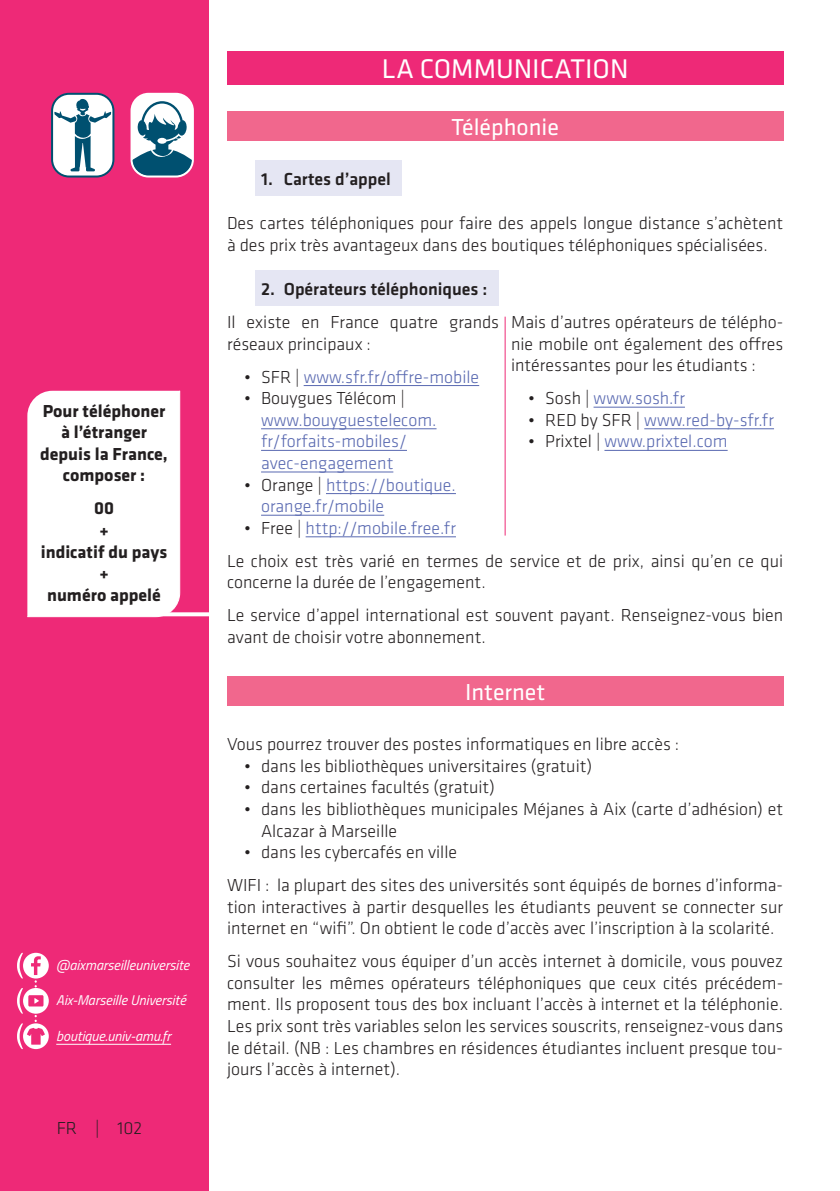
<style>
.page{position:relative;width:840px;height:1191px;background:#fff}
.page>*{position:absolute;margin:0;border:0;box-sizing:border-box;transform-origin:0 0}
.t1{font:28px "Klavika Basic";color:#fff}
.t2{font:24px "Klavika Basic";color:#fff}
.t3{font:300 18px/21.6px "Klavika Basic";color:#231f20}
.t4{font:300 18px/21.6px "Klavika Basic";color:#5969b1}
.t5{font:700 18px/21.6px "Klavika Basic";color:#231f20;text-align:center}
.t6{font:500 18px "Klavika Basic";color:#231f20}
.t7{font:italic 14px "Titillium";color:#fff}
.s1{color:#231f20}
</style>
<div class="page">
<div style="left:227px;top:51px;width:555px;height:34px;background:#ee2977"></div>
<div style="left:227px;top:111px;width:555px;height:30px;background:#f1678d"></div>
<div style="left:255px;top:160px;width:147px;height:35px;background:#e5e6f3"></div>
<div style="left:255px;top:270px;width:243px;height:35px;background:#e5e6f3"></div>
<hr style="left:303px;top:385px;width:176px;height:1px;background:#5969b1">
<hr style="left:261px;top:428px;width:175px;height:1px;background:#5969b1">
<hr style="left:261px;top:450px;width:146px;height:1px;background:#5969b1">
<hr style="left:261px;top:471px;width:132px;height:1px;background:#5969b1">
<hr style="left:326px;top:493px;width:129px;height:1px;background:#5969b1">
<hr style="left:261px;top:515px;width:123px;height:1px;background:#5969b1">
<hr style="left:305px;top:536px;width:150px;height:1px;background:#5969b1">
<hr style="left:593px;top:407px;width:91px;height:1px;background:#5969b1">
<hr style="left:644px;top:428px;width:129px;height:1px;background:#5969b1">
<hr style="left:604px;top:450px;width:123px;height:1px;background:#5969b1">
<div style="left:227px;top:676px;width:555px;height:30px;background:#f1678d"></div>
<div style="left:0;top:0;width:208px;height:1191px;background:#ee2977"></div>
<hr style="left:56px;top:1044px;width:115px;height:1px;background:#fff">
<svg style="left:17px;top:952px;width:32px;height:97px"></svg>
<svg style="left:52px;top:94px;width:61px;height:82px"></svg>
<svg style="left:54px;top:99px;width:57px;height:72px;background:#bbd0d8"></svg>
<div style="left:51px;top:93px;width:63px;height:84px;border:2px solid #005070;border-radius:17px"></div>
<div style="left:131px;top:94px;width:62px;height:82px;background:#fff;border-radius:17px"></div>
<svg style="left:133px;top:101px;width:60px;height:75px"></svg>
<div style="left:130px;top:93px;width:64px;height:84px;border:2px solid #fff;border-radius:17px"></div>
<hr style="left:504px;top:317px;width:1px;height:218px;background:#ee2977">
<div style="left:27px;top:390px;width:155px;height:228px;background:#fff"></div>
<svg style="left:152px;top:612px;width:57px;height:4px"></svg>
<p class="t5" style="left:40px;top:399px;width:129px">Pour téléphoner à l’étranger depuis la France, composer :</p>
<p class="t5" style="left:41px;top:497px;width:128px">00<br>+<br>indicatif du pays +<br>numéro appelé</p>
<p class="t7" style="left:56px;top:955px;width:134px">@aixmarseilleuniversite</p>
<p class="t7" style="left:56px;top:990px;width:131px">Aix-Marseille Université</p>
<p class="t7" style="left:56px;top:1026px;width:116px">boutique.univ-amu.fr</p>
<p class="t3" style="left:57px;top:1117px;width:87px">FR | 102</p>
<h1 class="t1" style="left:381px;top:50px;width:248px">LA COMMUNICATION</h1>
<h2 class="t2" style="left:451px;top:111px;width:109px">Téléphonie</h2>
<p class="t6" style="left:261px;top:167px;width:131px">1. Cartes d’appel</p>
<p class="t3" style="left:227px;top:212px;width:557px">Des cartes téléphoniques pour faire des appels longue distance s’achètent à des prix très avantageux dans des boutiques téléphoniques spécialisées.</p>
<p class="t6" style="left:261px;top:277px;width:228px">2. Opérateurs téléphoniques :</p>
<p class="t3" style="left:227px;top:311px;width:273px">Il existe en France quatre grands réseaux principaux :</p>
<p class="t4" style="left:244px;top:365px;width:236px"><span class="s1">• SFR |</span> www.sfr.fr/offre-mobile</p>
<p class="t3" style="left:244px;top:387px;width:162px">• Bouygues Télécom |</p>
<p class="t4" style="left:261px;top:409px;width:177px">www.bouyguestelecom. fr/forfaits-mobiles/ avec-engagement</p>
<p class="t4" style="left:261px;top:473px;width:196px;text-indent:-17px"><span class="s1">• Orange |</span> https://boutique. orange.fr/mobile</p>
<p class="t4" style="left:244px;top:517px;width:213px"><span class="s1">• Free |</span> http://mobile.free.fr</p>
<p class="t3" style="left:511px;top:311px;width:273px;text-align:justify">Mais d’autres opérateurs de télépho&shy;nie mobile ont également des offres intéressantes pour les étudiants :</p>
<p class="t4" style="left:528px;top:387px;width:158px"><span class="s1">• Sosh |</span> www.sosh.fr</p>
<p class="t4" style="left:528px;top:409px;width:247px"><span class="s1">• RED by SFR |</span> www.red-by-sfr.fr</p>
<p class="t4" style="left:528px;top:430px;width:201px"><span class="s1">• Prixtel |</span> www.prixtel.com</p>
<p class="t3" style="left:227px;top:550px;width:557px">Le choix est très varié en termes de service et de prix, ainsi qu’en ce qui concerne la durée de l’engagement.</p>
<p class="t3" style="left:227px;top:604px;width:557px">Le service d’appel international est souvent payant. Renseignez-vous bien avant de choisir votre abonnement.</p>
<h2 class="t2" style="left:464px;top:676px;width:82px">Internet</h2>
<p class="t3" style="left:227px;top:733px;width:453px">Vous pourrez trouver des postes informatiques en libre accès :</p>
<p class="t3" style="left:244px;top:754px;width:349px">• dans les bibliothèques universitaires (gratuit)</p>
<p class="t3" style="left:244px;top:776px;width:252px">• dans certaines facultés (gratuit)</p>
<p class="t3" style="left:261px;top:798px;width:523px;text-indent:-17px">• dans les bibliothèques municipales Méjanes à Aix (carte d’adhésion) et<br>Alcazar à Marseille</p>
<p class="t3" style="left:227px;top:835px;width:557px;line-height:33px;text-indent:17px">• dans les cybercafés en ville<br>WIFI : la plupart des sites des universités sont équipés de bornes d’informa-</p>
<p class="t3" style="left:227px;top:895px;width:557px">tion interactives à partir desquelles les étudiants peuvent se connecter sur internet en “wifi”. On obtient le code d’accès avec l’inscription à la scolarité.</p>
<p class="t3" style="left:227px;top:950px;width:557px;text-align:justify">Si vous souhaitez vous équiper d’un accès internet à domicile, vous pouvez consulter les mêmes opérateurs téléphoniques que ceux cités précédem&shy;ment. Ils proposent tous des box incluant l’accès à internet et la téléphonie.<br>Les prix sont très variables selon les services souscrits, renseignez-vous dans le détail. (NB : Les chambres en résidences étudiantes incluent presque tou&shy;jours l’accès à internet).</p>
</div>
